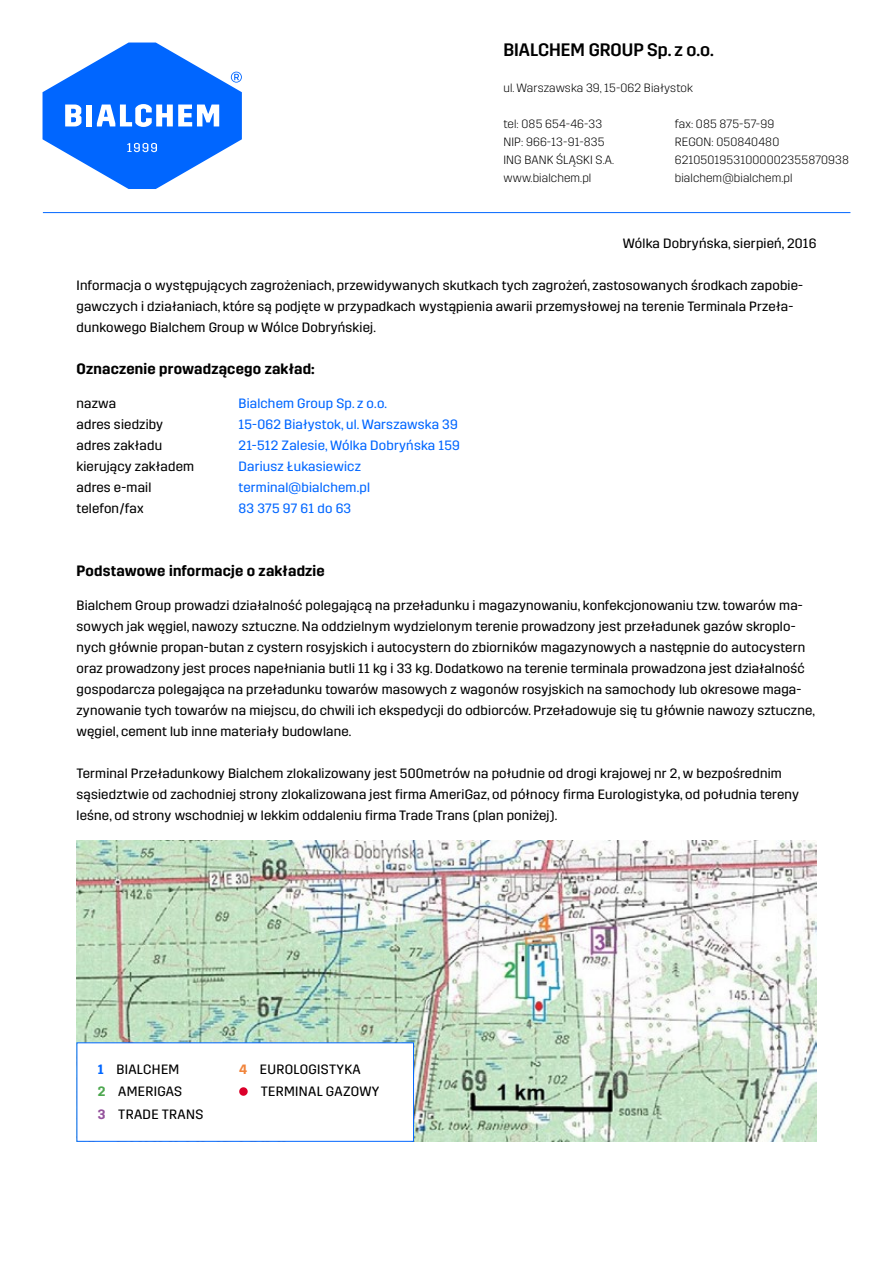
<style>
.page{position:relative;width:893px;height:1263px;background:#fff}
.page>*{position:absolute;margin:0;border:0;box-sizing:border-box;transform-origin:0 0}
.t1{font:500 18px "Trim";color:#000}
.t2{font:600 15px "Trim";letter-spacing:.015em;color:#000}
.t3{font:13.5px/21px "Trim";letter-spacing:.015em;color:#000}
.t4{font:13.5px "Trim";letter-spacing:.015em;color:#06f}
.t5{font:300 12px/18px "Trim";letter-spacing:.01em;color:#000}
.s1{font-weight:600;color:#06f}
.s2{font-weight:600;color:#4da74f}
.s3{font-weight:600;color:#94529c}
.s4{font-weight:600;color:#f1853c}
</style>
<div class="page">
<svg style="left:43px;top:43px;width:199px;height:146px"></svg>
<hr style="left:43px;top:212px;width:807px;height:1px;background:#06f">
<img style="left:76px;top:841px;width:741px;height:300px">
<div style="left:77px;top:1042px;width:337px;height:100px;background:#fff;border:1px solid #06f"></div>
<div style="left:239px;top:1087px;width:9px;height:9px;background:#db002a;border-radius:50%"></div>
<h1 class="t1" style="left:503px;top:40px;width:212px">BIALCHEM GROUP Sp. z o.o.</h1>
<p class="t5" style="left:503px;top:79px;width:191px">ul. Warszawska 39, 15-062 Białystok</p>
<p class="t5" style="left:503px;top:115px;width:112px">tel: 085 654-46-33<br>NIP: 966-13-91-835<br>ING BANK ŚLĄSKI S.A. www.bialchem.pl</p>
<p class="t5" style="left:675px;top:115px;width:176px">fax: 085 875-57-99<br>REGON: 050840480<br>62105019531000002355870938 bialchem@bialchem.pl</p>
<p class="t3" style="left:623px;top:233px;width:195px">Wólka Dobryńska, sierpień, 2016</p>
<p class="t3" style="left:77px;top:275px;width:728px">Informacja o występujących zagrożeniach, przewidywanych skutkach tych zagrożeń, zastosowanych środkach zapobie&shy;gawczych i działaniach, które są podjęte w przypadkach wystąpienia awarii przemysłowej na terenie Terminala Przeła&shy;dunkowego Bialchem Group w Wólce Dobryńskiej.</p>
<p class="t2" style="left:77px;top:361px;width:240px">Oznaczenie prowadzącego zakład:</p>
<p class="t3" style="left:77px;top:393px;width:41px">nazwa</p>
<p class="t4" style="left:239px;top:396px;width:150px">Bialchem Group Sp. z o.o.</p>
<p class="t3" style="left:77px;top:414px;width:88px">adres siedziby</p>
<p class="t4" style="left:239px;top:417px;width:221px">15-062 Białystok, ul. Warszawska 39</p>
<p class="t3" style="left:77px;top:435px;width:87px">adres zakładu</p>
<p class="t4" style="left:239px;top:438px;width:223px">21-512 Zalesie, Wólka Dobryńska 159</p>
<p class="t3" style="left:77px;top:456px;width:119px">kierujący zakładem</p>
<p class="t4" style="left:239px;top:459px;width:124px">Dariusz Łukasiewicz</p>
<p class="t3" style="left:77px;top:477px;width:76px">adres e-mail</p>
<p class="t4" style="left:239px;top:480px;width:133px">terminal@bialchem.pl</p>
<p class="t3" style="left:77px;top:498px;width:69px">telefon/fax</p>
<p class="t4" style="left:239px;top:501px;width:114px">83 375 97 61 do 63</p>
<p class="t2" style="left:77px;top:562px;width:250px">Podstawowe informacje o zakładzie</p>
<p class="t3" style="left:77px;top:595px;width:740px">Bialchem Group prowadzi działalność polegającą na przeładunku i magazynowaniu, konfekcjonowaniu tzw. towarów ma&shy;sowych jak węgiel, nawozy sztuczne. Na oddzielnym wydzielonym terenie prowadzony jest przeładunek gazów skroplo&shy;nych głównie propan-butan z cystern rosyjskich i autocystern do zbiorników magazynowych a następnie do autocystern oraz prowadzony jest proces napełniania butli 11 kg i 33 kg. Dodatkowo na terenie terminala prowadzona jest działalność gospodarcza polegająca na przeładunku towarów masowych z wagonów rosyjskich na samochody lub okresowe maga&shy;zynowanie tych towarów na miejscu, do chwili ich ekspedycji do odbiorców. Przeładowuje się tu głównie nawozy sztuczne, węgiel, cement lub inne materiały budowlane.</p>
<p class="t3" style="left:77px;top:763px;width:724px">Terminal Przeładunkowy Bialchem zlokalizowany jest 500metrów na południe od drogi krajowej nr 2, w bezpośrednim sąsiedztwie od zachodniej strony zlokalizowana jest firma AmeriGaz, od północy firma Eurologistyka, od południa tereny leśne, od strony wschodniej w lekkim oddaleniu firma Trade Trans (plan poniżej).</p>
<p class="t3" style="left:98px;top:1058px;width:107px;line-height:22.5px"><span class="s1">1</span> BIALCHEM<br><span class="s2">2</span> AMERIGAS<br><span class="s3">3</span> TRADE TRANS</p>
<p class="t3" style="left:261px;top:1058px;width:120px;line-height:22.5px;text-indent:-22px"><span class="s4">4</span> EUROLOGISTYKA<br>TERMINAL GAZOWY</p>
</div>
